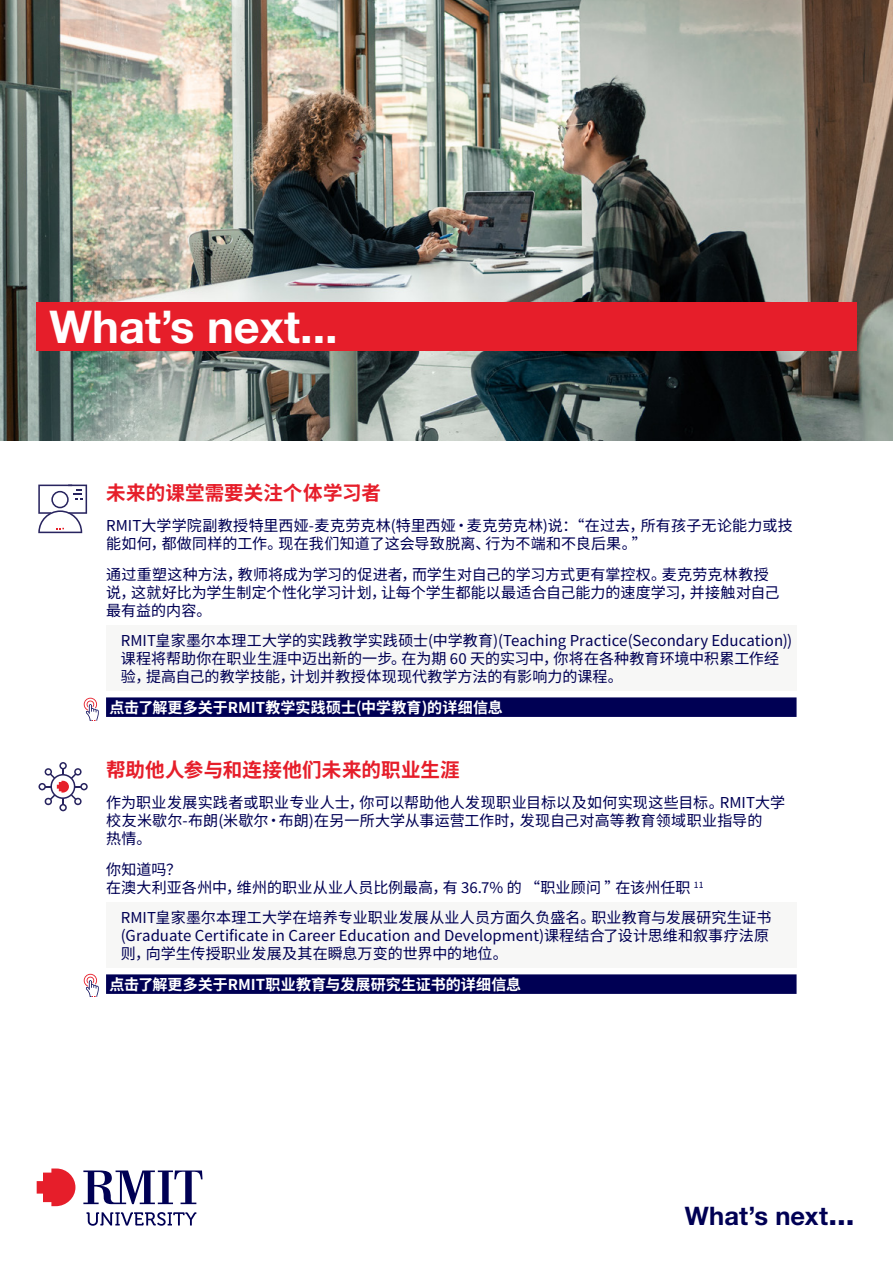
<style>
.page{position:relative;width:893px;height:1263px;background:#fff}
.page>*{position:absolute;margin:0;border:0;box-sizing:border-box;transform-origin:0 0}
.Title-Navy_26{font:700 45.3px "Helvetica Neue LT Pro";color:#fff}
.WCR_Subheader_17-White{font:700 25.5px "Helvetica Neue LT Pro";letter-spacing:.005em;color:#000054}
.WCR_Subheader_17-White-2{font:100 19.5px "Noto Sans SC";letter-spacing:.005em;color:#e61e2a}
.WCR_Subheader_17-White-3{font:100 15px/18px "Noto Sans SC";letter-spacing:.005em;color:#000054}
.WCR_Subheader_17-White-4{font:100 15px "Noto Sans SC";letter-spacing:.005em;color:#fff}
.s1{font-size:31.5px}
</style>
<div class="page">
<div style="left:106px;top:626px;width:690px;height:65px;background:#f7f7f6"></div>
<div style="left:106px;top:902px;width:690px;height:65px;background:#f7f7f6"></div>
<svg style="left:84px;top:974px;width:15px;height:23px"></svg>
<svg style="left:84px;top:698px;width:15px;height:23px"></svg>
<div style="left:106px;top:697px;width:690px;height:20px;background:#000054"></div>
<div style="left:106px;top:974px;width:690px;height:20px;background:#000054"></div>
<svg style="left:37px;top:1168px;width:38px;height:38px"></svg>
<svg style="left:83px;top:1170px;width:120px;height:34px"></svg>
<svg style="left:87px;top:1212px;width:109px;height:14px"></svg>
<svg style="left:38px;top:762px;width:50px;height:49px"></svg>
<svg style="left:38px;top:485px;width:49px;height:48px"></svg>
<img style="left:0;top:0;width:893px;height:441px">
<div style="left:36px;top:303px;width:821px;height:48px;background:#e61e2a"></div>
<p class="Title-Navy_26" style="left:50px;top:299px;width:290px">What’s next...</p>
<p class="WCR_Subheader_17-White-2" style="left:106px;top:482px;width:276px">未来的课堂需要关注个体学习者</p>
<p class="WCR_Subheader_17-White-3" style="left:106px;top:517px;width:688px">RMIT大学学院副教授特里西娅-麦克劳克林(特里西娅·麦克劳克林)说：“在过去，所有孩子无论能力或技能如何，都做同样的工作。现在我们知道了这会导致脱离、行为不端和不良后果。”</p>
<p class="WCR_Subheader_17-White-3" style="left:106px;top:565px;width:675px">通过重塑这种方法，教师将成为学习的促进者，而学生对自己的学习方式更有掌控权。麦克劳克林教授说，这就好比为学生制定个性化学习计划，让每个学生都能以最适合自己能力的速度学习，并接触对自己最有益的内容。</p>
<p class="WCR_Subheader_17-White-3" style="left:121px;top:632px;width:673px">RMIT皇家墨尔本理工大学的实践教学实践硕士(中学教育)(Teaching Practice(Secondary Education))课程将帮助你在职业生涯中迈出新的一步。在为期 60 天的实习中，你将在各种教育环境中积累工作经验，提高自己的教学技能，计划并教授体现现代教学方法的有影响力的课程。</p>
<p class="WCR_Subheader_17-White-4" style="left:109px;top:699px;width:395px">点击了解更多关于RMIT教学实践硕士(中学教育)的详细信息</p>
<p class="WCR_Subheader_17-White-2" style="left:106px;top:759px;width:355px">帮助他人参与和连接他们未来的职业生涯</p>
<p class="WCR_Subheader_17-White-3" style="left:106px;top:794px;width:681px">作为职业发展实践者或职业专业人士，你可以帮助他人发现职业目标以及如何实现这些目标。RMIT大学校友米歇尔-布朗(米歇尔·布朗)在另一所大学从事运营工作时，发现自己对高等教育领域职业指导的<br>热情。</p>
<p class="WCR_Subheader_17-White-3" style="left:106px;top:860px;width:599px">你知道吗？<br>在澳大利亚各州中，维州的职业从业人员比例最高，有 36.7% 的 “职业顾问 ”在该州任职 <sup>11</sup></p>
<p class="WCR_Subheader_17-White-3" style="left:121px;top:909px;width:652px">RMIT皇家墨尔本理工大学在培养专业职业发展从业人员方面久负盛名。职业教育与发展研究生证书(Graduate Certificate in Career Education and Development)课程结合了设计思维和叙事疗法原则，向学生传授职业发展及其在瞬息万变的世界中的地位。</p>
<p class="WCR_Subheader_17-White-4" style="left:109px;top:976px;width:413px">点击了解更多关于RMIT职业教育与发展研究生证书的详细信息</p>
<p class="WCR_Subheader_17-White" style="left:685px;top:1200px;width:171px">What’s next<span class="s1">...</span></p>
</div>
